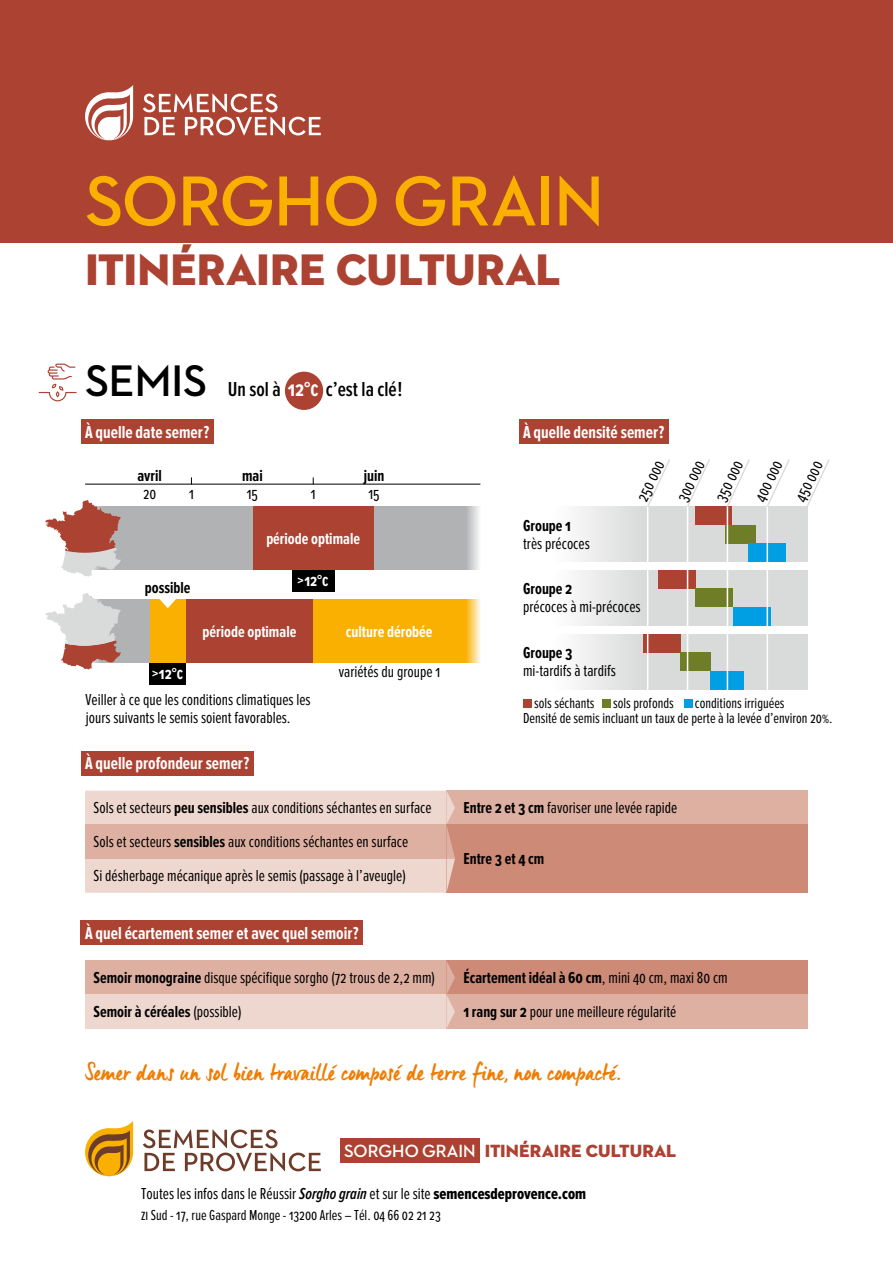
<style>
.page{position:relative;width:893px;height:1263px;background:#fff}
.page>*{position:absolute;margin:0;border:0;box-sizing:border-box;transform-origin:0 0}
.t1{font:700 72px "Neutraface 2 Display";letter-spacing:-.01em;color:#f9b000}
.t2{font:45px "Neutraface 2 Display Titling";color:#ac4232}
.t3{font:700 45px "Neutraface 2 Display";color:#000}
.t4{font:24px "Manus Smooth";color:#ef7c00}
.t5{font:600 21px "Proxima Nova Ex Cn";color:#000}
.t6{font:700 18px "Proxima Nova Ex Cn";color:#fff}
.t7{font:18px "Neutraface 2 Display Titling";letter-spacing:.005em;color:#ac4232}
.t8{font:16.5px/36.2px "Proxima Nova Ex Cn";color:#000}
.t9{font:700 16.5px "Proxima Nova Ex Cn";color:#000}
.t10{font:700 16.5px "Proxima Nova Ex Cn";color:#fff}
.t11{font:15px/15px "Proxima Nova Ex Cn";color:#000}
.s1{font-weight:700;color:#fff}
.s2{font-weight:700}
.s3{font-weight:400}
.s4{font-family:"Neutraface 2 Display";font-weight:700;color:#fff}
.s5{font-weight:600;font-style:italic}
.s6{font-family:"Proxima Nova Ex Cn Extrabld"}
</style>
<div class="page">
<div style="left:0;top:0;width:893px;height:242px;background:#ac4232"></div>
<svg style="left:143px;top:94px;width:178px;height:41px"></svg>
<svg style="left:85px;top:85px;width:48px;height:55px"></svg>
<div style="left:81px;top:751px;width:173px;height:24px;background:#ac4232"></div>
<div style="left:446px;top:791px;width:362px;height:34px;background:#deb0a1"></div>
<div style="left:446px;top:825px;width:362px;height:68px;background:#cd8a77"></div>
<svg style="left:85px;top:791px;width:370px;height:102px;background:#e8c9bd"></svg>
<div style="left:81px;top:921px;width:282px;height:24px;background:#ac4232"></div>
<div style="left:85px;top:960px;width:361px;height:34px;background:#deb0a1"></div>
<div style="left:446px;top:960px;width:362px;height:34px;background:#cd8a77"></div>
<div style="left:85px;top:994px;width:361px;height:34px;background:#eed7ce"></div>
<div style="left:446px;top:994px;width:362px;height:34px;background:#deb0a1"></div>
<svg style="left:446px;top:961px;width:9px;height:67px"></svg>
<svg style="left:39px;top:364px;width:38px;height:37px"></svg>
<div style="left:519px;top:419px;width:150px;height:24px;background:#ac4232"></div>
<div style="left:81px;top:419px;width:132px;height:24px;background:#ac4232"></div>
<div style="left:285px;top:372px;width:38px;height:38px;background:#ac4232;border-radius:50%"></div>
<svg style="left:143px;top:1129px;width:178px;height:42px"></svg>
<svg style="left:85px;top:1121px;width:48px;height:55px"></svg>
<div style="left:340px;top:1138px;width:140px;height:25px;background:#ac4232"></div>
<div style="left:553px;top:506px;width:255px;height:56px;background:linear-gradient(to right,#f0f0f0,#cdd0d0)"></div>
<div style="left:695px;top:506px;width:37px;height:19px;background:#ac4232"></div>
<div style="left:725px;top:525px;width:30px;height:18px;background:#6f7e26"></div>
<div style="left:748px;top:543px;width:37px;height:19px;background:#009ee3"></div>
<svg style="left:577px;top:570px;width:231px;height:55px;background:#dddedd"></svg>
<div style="left:658px;top:570px;width:37px;height:19px;background:#ac4232"></div>
<div style="left:695px;top:589px;width:38px;height:18px;background:#6f7e26"></div>
<div style="left:733px;top:607px;width:37px;height:18px;background:#009ee3"></div>
<svg style="left:577px;top:634px;width:231px;height:55px;background:#ddd"></svg>
<div style="left:643px;top:634px;width:37px;height:18px;background:#ac4232"></div>
<div style="left:680px;top:652px;width:30px;height:19px;background:#6f7e26"></div>
<div style="left:710px;top:671px;width:34px;height:18px;background:#009ee3"></div>
<svg style="left:645px;top:459px;width:27px;height:49px"></svg>
<svg style="left:685px;top:459px;width:25px;height:49px"></svg>
<svg style="left:726px;top:459px;width:26px;height:49px"></svg>
<svg style="left:765px;top:459px;width:26px;height:49px"></svg>
<svg style="left:805px;top:459px;width:25px;height:49px"></svg>
<hr style="left:687px;top:506px;width:1px;height:186px;background:#fff">
<hr style="left:647px;top:506px;width:1px;height:186px;background:#fff">
<hr style="left:727px;top:506px;width:1px;height:186px;background:#fff">
<hr style="left:767px;top:506px;width:1px;height:186px;background:#fff">
<div style="left:523px;top:699px;width:8px;height:9px;background:#ac4232"></div>
<div style="left:602px;top:699px;width:8px;height:9px;background:#6f7e26"></div>
<div style="left:684px;top:699px;width:8px;height:9px;background:#009ee3"></div>
<hr style="left:85px;top:484px;width:395px;height:1px;background:#000">
<div style="left:150px;top:663px;width:36px;height:21px;background:#000"></div>
<div style="left:150px;top:599px;width:36px;height:64px;background:#f9b000"></div>
<div style="left:100px;top:599px;width:50px;height:64px;background:#b1b2b3"></div>
<div style="left:186px;top:599px;width:127px;height:64px;background:#ac4232"></div>
<svg style="left:465px;top:599px;width:15px;height:64px"></svg>
<div style="left:313px;top:599px;width:152px;height:64px;background:#f9b000"></div>
<svg style="left:159px;top:599px;width:17px;height:9px"></svg>
<div style="left:292px;top:570px;width:42px;height:21px;background:#000"></div>
<div style="left:252px;top:506px;width:122px;height:64px;background:#ac4232"></div>
<div style="left:374px;top:506px;width:91px;height:64px;background:#b1b2b3"></div>
<svg style="left:465px;top:506px;width:14px;height:64px"></svg>
<div style="left:100px;top:506px;width:152px;height:64px;background:#b1b2b3"></div>
<svg style="left:45px;top:500px;width:76px;height:77px"></svg>
<svg style="left:45px;top:593px;width:76px;height:76px"></svg>
<h1 class="t1" style="left:85px;top:161px;width:520px">SORGHO GRAIN</h1>
<h2 class="t2" style="left:85px;top:242px;width:477px">ITINÉRAIRE CULTURAL</h2>
<h2 class="t3" style="left:85px;top:355px;width:124px">SEMIS</h2>
<p class="t6" style="left:85px;top:422px;width:126px">À quelle date semer ?</p>
<p class="t6" style="left:523px;top:422px;width:143px">À quelle densité semer ?</p>
<p class="t5" style="left:228px;top:377px;width:176px">Un sol à <span class="s1">12°C</span> c’est la clé !</p>
<p class="t9" style="left:137px;top:467px;width:26px">avril</p>
<p class="t8" style="left:143px;top:476px;width:15px">20</p>
<p class="t8" style="left:189px;top:476px;width:6px">1</p>
<p class="t9" style="left:242px;top:467px;width:22px">mai</p>
<p class="t8" style="left:247px;top:476px;width:13px">15</p>
<p class="t8" style="left:311px;top:476px;width:6px">1</p>
<p class="t9" style="left:364px;top:467px;width:22px">juin</p>
<p class="t8" style="left:368px;top:476px;width:13px">15</p>
<p class="t9" style="left:145px;top:578px;width:47px">possible</p>
<p class="t10" style="left:266px;top:529px;width:95px">période optimale</p>
<p class="t10" style="left:298px;top:572px;width:33px">&gt; 12°C</p>
<p class="t10" style="left:203px;top:622px;width:95px">période optimale</p>
<p class="t10" style="left:346px;top:622px;width:88px">culture dérobée</p>
<p class="t10" style="left:152px;top:665px;width:33px">&gt; 12°C</p>
<p class="t8" style="left:339px;top:654px;width:103px">variétés du groupe 1</p>
<p class="t8" style="left:86px;top:691px;width:227px;line-height:18px">Veiller à ce que les conditions climatiques les jours suivants le semis soient favorables.</p>
<p class="t8" style="left:633px;top:477px;width:45px;text-indent:-18px;rotate:-64deg">250 000<br>300 000</p>
<p class="t8" style="left:704px;top:492px;width:44px;rotate:-64deg">350 000</p>
<p class="t8" style="left:743px;top:492px;width:44px;rotate:-64deg">400 000</p>
<p class="t8" style="left:784px;top:492px;width:44px;rotate:-64deg">450 000</p>
<p class="t9" style="left:523px;top:516px;width:49px">Groupe 1</p>
<p class="t8" style="left:523px;top:525px;width:68px">très précoces</p>
<p class="t9" style="left:523px;top:580px;width:51px">Groupe 2</p>
<p class="t8" style="left:523px;top:589px;width:119px">précoces à mi-précoces</p>
<p class="t9" style="left:523px;top:643px;width:51px">Groupe 3</p>
<p class="t8" style="left:523px;top:653px;width:94px">mi-tardifs à tardifs</p>
<p class="t11" style="left:523px;top:696px;width:311px;text-indent:172px">conditions irriguées<br>Densité de semis incluant un taux de perte à la levée d’environ 20%.</p>
<p class="t11" style="left:534px;top:696px;width:141px">sols séchants sols profonds</p>
<p class="t6" style="left:85px;top:753px;width:166px">À quelle profondeur semer ?</p>
<p class="t8" style="left:94px;top:790px;width:340px">Sols et secteurs <span class="s2">peu sensibles</span> aux conditions séchantes en surface</p>
<p class="t8" style="left:463px;top:790px;width:215px"><span class="s2">Entre 2 et 3 cm</span> favoriser une levée rapide</p>
<p class="t8" style="left:94px;top:824px;width:316px">Sols et secteurs <span class="s2">sensibles</span> aux conditions séchantes en surface</p>
<p class="t9" style="left:463px;top:849px;width:82px">Entre 3 et 4 cm</p>
<p class="t8" style="left:94px;top:858px;width:314px">Si désherbage mécanique après le semis (passage à l’aveugle)</p>
<p class="t6" style="left:85px;top:923px;width:275px">À quel écartement semer et avec quel semoir ?</p>
<p class="t8" style="left:94px;top:960px;width:343px"><span class="s2">Semoir monograine</span> disque spécifique sorgho (72 trous de 2,2 mm)</p>
<p class="t9" style="left:463px;top:968px;width:266px">Écartement idéal à 60 cm<span class="s3">, mini 40 cm, maxi 80 cm</span></p>
<p class="t9" style="left:94px;top:1002px;width:150px">Semoir à céréales <span class="s3">(possible)</span></p>
<p class="t8" style="left:463px;top:994px;width:214px"><span class="s2">1 rang sur 2</span> pour une meilleure régularité</p>
<h3 class="t4" style="left:85px;top:1058px;width:537px">Semer dans un sol bien travaillé composé de terre fine, non compacté.</h3>
<p class="t7" style="left:344px;top:1139px;width:334px"><span class="s4">SORGHO GRAIN</span> ITINÉRAIRE CULTURAL</p>
<p class="t8" style="left:141px;top:1176px;width:447px">Toutes les infos dans le Réussir <span class="s5">Sorgho grain</span> et sur le site <span class="s6">semencesdeprovence.com</span></p>
<p class="t11" style="left:141px;top:1208px;width:301px">ZI Sud - 17, rue Gaspard Monge - 13200 Arles – Tél. 04 66 02 21 23</p>
</div>
